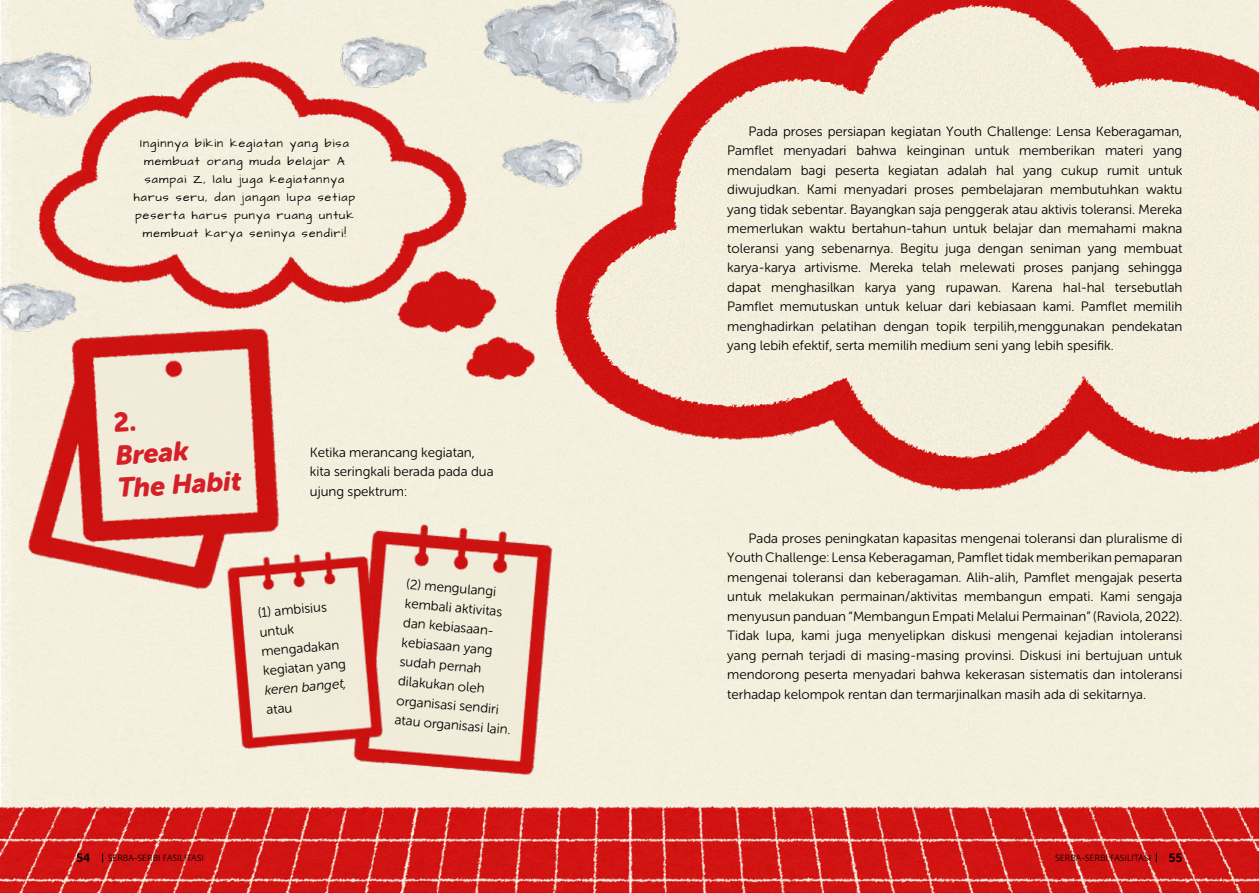
<style>
.page{position:relative;width:1259px;height:893px;background:#fff}
.page>*{position:absolute;margin:0;border:0;box-sizing:border-box;transform-origin:0 0}
.t1{font:italic 27px/32.7px "Museo Sans Rounded 900";color:#d52028}
.t2{font:13.5px/19.5px "Museo Sans Rounded 300";color:#000}
.t3{font:italic 13.5px "Museo Sans Rounded 300";color:#000}
.t4{font:12px/18px "Architects Daughter";letter-spacing:.09em;color:#000;text-align:center}
.t5{font:12px "Museo Sans Rounded 700";color:#000}
.t6{font:9px "Museo Sans Rounded 300";color:#000}
</style>
<div class="page">
<img style="left:0;top:0;width:1259px;height:893px">
<svg style="left:1155px;top:854px;width:2px;height:8px"></svg>
<img style="left:13px;top:45px;width:518px;height:369px">
<img style="left:339px;top:500px;width:224px;height:300px">
<img style="left:2px;top:303px;width:308px;height:305px">
<img style="left:216px;top:533px;width:176px;height:235px">
<img style="left:531px;top:0;width:728px;height:541px">
<img style="left:458px;top:0;width:259px;height:136px">
<img style="left:108px;top:0;width:173px;height:61px">
<img style="left:324px;top:21px;width:113px;height:80px">
<img style="left:0;top:33px;width:113px;height:102px">
<img style="left:0;top:268px;width:86px;height:76px">
<img style="left:492px;top:126px;width:105px;height:74px">
<svg style="left:114px;top:411px;width:21px;height:20px"></svg>
<p class="t4" style="left:134px;top:135px;width:223px">Inginnya bikin kegiatan yang bisa membuat orang muda belajar A sampai Z, lalu juga kegiatannya harus seru, dan jangan lupa setiap peserta harus punya ruang untuk membuat karya seninya sendiri!</p>
<h1 class="t1" style="left:115px;top:439px;width:126px;rotate:-3deg">Break<br>The Habit</h1>
<p class="t2" style="left:310px;top:442px;width:185px">Ketika merancang kegiatan, kita seringkali berada pada dua ujung spektrum:</p>
<p class="t2" style="left:257px;top:603px;width:85px;rotate:-5deg">(1) ambisius untuk mengadakan kegiatan yang</p>
<p class="t3" style="left:264px;top:683px;width:83px;rotate:-5deg">keren banget,</p>
<p class="t2" style="left:266px;top:700px;width:27px;rotate:-5deg">atau</p>
<p class="t2" style="left:407px;top:574px;width:118px;rotate:5deg">(2) mengulangi kembali aktivitas dan kebiasaan&shy;kebiasaan yang sudah pernah dilakukan oleh organisasi sendiri atau organisasi lain.</p>
<p class="t2" style="left:727px;top:122px;width:456px;text-align:justify;text-indent:21px">Pada proses persiapan kegiatan Youth Challenge: Lensa Keberagaman, Pamflet menyadari bahwa keinginan untuk memberikan materi yang mendalam bagi peserta kegiatan adalah hal yang cukup rumit untuk diwujudkan. Kami menyadari proses pembelajaran membutuhkan waktu yang tidak sebentar. Bayangkan saja penggerak atau aktivis toleransi. Mereka memerlukan waktu bertahun-tahun untuk belajar dan memahami makna toleransi yang sebenarnya. Begitu juga dengan seniman yang membuat karya-karya artivisme. Mereka telah melewati proses panjang sehingga dapat menghasilkan karya yang rupawan. Karena hal-hal tersebutlah Pamflet memutuskan untuk keluar dari kebiasaan kami. Pamflet memilih menghadirkan pelatihan dengan topik terpilih,menggunakan pendekatan yang lebih efektif, serta memilih medium seni yang lebih spesifik.</p>
<p class="t2" style="left:727px;top:529px;width:456px;text-align:justify;text-indent:21px">Pada proses peningkatan kapasitas mengenai toleransi dan pluralisme di Youth Challenge: Lensa Keberagaman, Pamflet tidak memberikan pemaparan mengenai toleransi dan keberagaman. Alih-alih, Pamflet mengajak peserta untuk melakukan permainan/aktivitas membangun empati. Kami sengaja menyusun panduan “Membangun Empati Melalui Permainan” (Raviola, 2022).<br>Tidak lupa, kami juga menyelipkan diskusi mengenai kejadian intoleransi yang pernah terjadi di masing-masing provinsi. Diskusi ini bertujuan untuk mendorong peserta menyadari bahwa kekerasan sistematis dan intoleransi terhadap kelompok rentan dan termarjinalkan masih ada di sekitarnya.</p>
<p class="t5" style="left:77px;top:852px;width:16px">54</p>
<p class="t6" style="left:108px;top:853px;width:97px">SERBA-SERBI FASILITASI</p>
<p class="t6" style="left:1055px;top:853px;width:97px">SERBA-SERBI FASILITASI</p>
<p class="t5" style="left:1169px;top:851px;width:15px">55</p>
</div>
